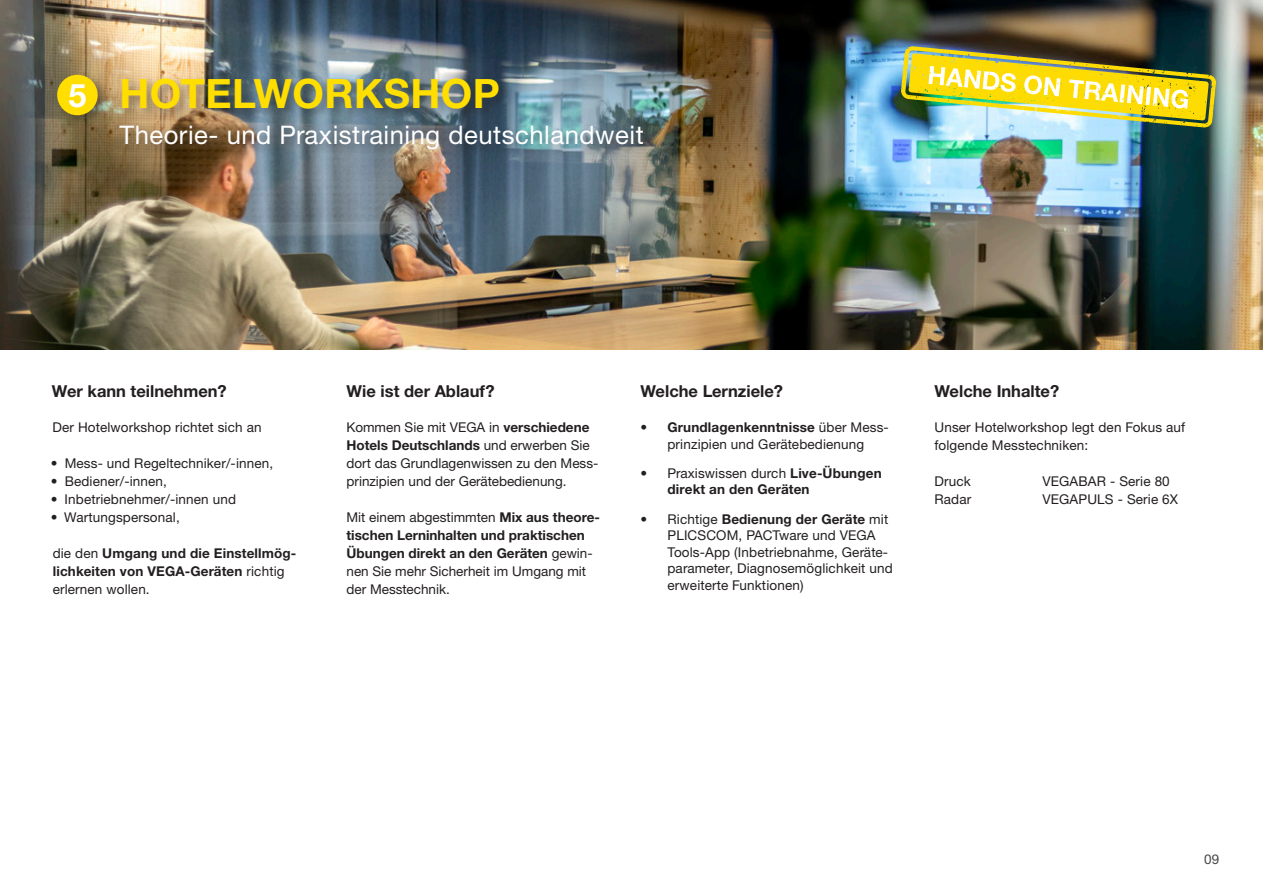
<style>
.page{position:relative;width:1263px;height:893px;background:#fff}
.page>*{position:absolute;margin:0;border:0;box-sizing:border-box;transform-origin:0 0}
._2_Headline_page_24pt_DE{font:700 40.5px "Helvetica Neue LTW1 G";letter-spacing:.01em;color:#ffde00}
.TitelÜberschrift{font:700 32.4px "Helvetica Neue LTW1 G";color:#fff}
._2_Headline_page_24pt_DE-2{font:25.65px "Helvetica Neue LTW1 G";letter-spacing:.02em;color:#fff}
.Absatzformat_1{font:700 16.5px "Helvetica Neue LTW1 G";color:#231f20}
._1_Body_text_80K_DE{font:13.5px/18px "Helvetica Neue LTW1 G";letter-spacing:.01em;color:#231f20}
._1_Body_text_80K_DE-2{font:700 13.5px/18px "Helvetica Neue LTW1 G";letter-spacing:.01em;color:#231f20}
.t1{font:13.5px "Helvetica Neue LTW1 G";color:#484848}
.s1{font-weight:400}
.s2{font-weight:700}
</style>
<div class="page">
<img style="left:0;top:0;width:1263px;height:349px">
<img style="left:901px;top:46px;width:315px;height:82px">
<div style="left:54px;top:72px;width:602px;height:90px;background:#231f20;opacity:.4"></div>
<div style="left:57px;top:75px;width:41px;height:40px;background:#ffde00;border-radius:50%"></div>
<p class="TitelÜberschrift" style="left:68px;top:75px;width:20px">5</p>
<p class="_2_Headline_page_24pt_DE" style="left:119px;top:69px;width:382px">HOTELWORKSHOP</p>
<p class="_2_Headline_page_24pt_DE-2" style="left:119px;top:119px;width:526px">Theorie- und Praxistraining deutschlandweit</p>
<p class="Absatzformat_1" style="left:52px;top:381px;width:176px">Wer kann teilnehmen?</p>
<p class="Absatzformat_1" style="left:346px;top:381px;width:150px">Wie ist der Ablauf?</p>
<p class="Absatzformat_1" style="left:640px;top:381px;width:144px">Welche Lernziele?</p>
<p class="Absatzformat_1" style="left:934px;top:381px;width:126px">Welche Inhalte?</p>
<p class="_1_Body_text_80K_DE" style="left:53px;top:418px;width:211px">Der Hotelworkshop richtet sich an</p>
<p class="_1_Body_text_80K_DE" style="left:51px;top:454px;width:224px">• Mess- und Regeltechniker/-innen,</p>
<p class="_1_Body_text_80K_DE" style="left:51px;top:472px;width:118px">• Bediener/-innen,</p>
<p class="_1_Body_text_80K_DE" style="left:51px;top:490px;width:187px">• Inbetriebnehmer/-innen und</p>
<p class="_1_Body_text_80K_DE" style="left:51px;top:508px;width:130px">• Wartungspersonal,</p>
<p class="_1_Body_text_80K_DE-2" style="left:53px;top:544px;width:245px"><span class="s1">die den</span> Umgang und die Einstellmög&shy;lichkeiten von VEGA-Geräten <span class="s1">richtig erlernen wollen.</span></p>
<p class="_1_Body_text_80K_DE" style="left:346px;top:418px;width:253px">Kommen Sie mit VEGA in <span class="s2">verschiedene Hotels Deutschlands</span> und erwerben Sie dort das Grundlagenwissen zu den Mess&shy;prinzipien und der Gerätebedienung.</p>
<p class="_1_Body_text_80K_DE" style="left:346px;top:508px;width:255px">Mit einem abgestimmten <span class="s2">Mix aus theore&shy;tischen Lerninhalten und praktischen Übungen direkt an den Geräten</span> gewin&shy;nen Sie mehr Sicherheit im Umgang mit der Messtechnik.</p>
<p class="_1_Body_text_80K_DE" style="left:640px;top:419px;width:250px;line-height:16.5px;text-align:center"><span class="s2">• Grundlagenkenntnisse</span> über Mess&shy;prinzipien und Gerätebedienung</p>
<p class="_1_Body_text_80K_DE-2" style="left:667px;top:465px;width:216px;line-height:16.5px;text-indent:-27px"><span class="s1">• Praxiswissen durch</span> Live-Übungen direkt an den Geräten</p>
<p class="_1_Body_text_80K_DE" style="left:667px;top:510px;width:227px;line-height:16.5px;text-indent:-27px">• Richtige <span class="s2">Bedienung der Geräte</span> mit<br>PLICSCOM, PACTware und VEGA<br>Tools-App (Inbetriebnahme, Geräte&shy;parameter, Diagnosemöglichkeit und erweiterte Funktionen)</p>
<p class="_1_Body_text_80K_DE" style="left:934px;top:418px;width:252px">Unser Hotelworkshop legt den Fokus auf folgende Messtechniken:</p>
<p class="_1_Body_text_80K_DE" style="left:934px;top:472px;width:38px">Druck</p>
<p class="_1_Body_text_80K_DE" style="left:1042px;top:472px;width:129px">VEGABAR - Serie 80</p>
<p class="_1_Body_text_80K_DE" style="left:934px;top:490px;width:38px">Radar</p>
<p class="_1_Body_text_80K_DE" style="left:1042px;top:490px;width:137px">VEGAPULS - Serie 6X</p>
<p class="t1" style="left:1204px;top:851px;width:17px">09</p>
</div>
